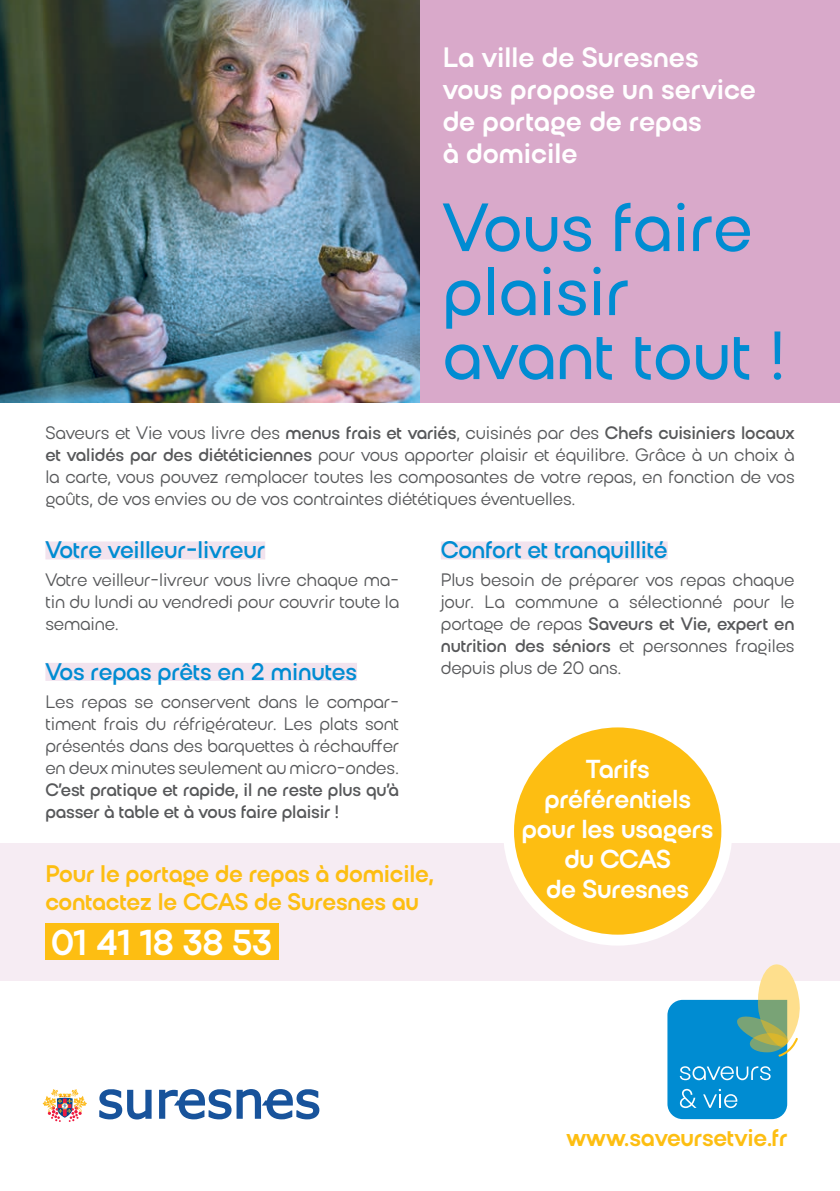
<style>
.page{position:relative;width:840px;height:1191px;background:#fff}
.page>*{position:absolute;margin:0;border:0;box-sizing:border-box;transform-origin:0 0}
.t1{font:500 68px/64px "Kurye";color:#008cd2}
.t2{font:700 36px "Kurye";letter-spacing:-.02em;color:#fff}
.t3{font:700 28px/32px "Kurye";color:#fff}
.t4{font:700 26px/30px "Kurye";letter-spacing:-.01em;color:#fff;text-align:center}
.t5{font:700 24px/28px "Kurye";letter-spacing:-.01em;color:#fdbe12}
.t6{font:600 24px "Kurye";letter-spacing:-.01em;color:#008cd2}
.t7{font:18px/22px "Kurye";letter-spacing:-.01em;color:#57585a;text-align:justify}
.s1{font-weight:600}
</style>
<div class="page">
<img style="left:0;top:0;width:420px;height:403px">
<div style="left:420px;top:0;width:419px;height:403px;background:#d9a9ca"></div>
<div style="left:0;top:843px;width:839px;height:137px;background:#f6ecf3"></div>
<svg style="left:667px;top:964px;width:133px;height:155px"></svg>
<div style="left:508px;top:722px;width:218px;height:218px;background:#fdbe12;border-radius:50%"></div>
<div style="left:502px;top:716px;width:230px;height:229px;border:11px solid #fff;border-radius:50%"></div>
<div style="left:45px;top:923px;width:233px;height:37px;background:#fdbe12"></div>
<div style="left:45px;top:541px;width:220px;height:18px;background:#f2e3ee"></div>
<div style="left:45px;top:663px;width:312px;height:18px;background:#f2e3ee"></div>
<div style="left:440px;top:541px;width:227px;height:18px;background:#f2e3ee"></div>
<svg style="left:99px;top:1089px;width:52px;height:30px"></svg>
<svg style="left:159px;top:1089px;width:160px;height:30px"></svg>
<svg style="left:43px;top:1089px;width:44px;height:33px"></svg>
<p class="t3" style="left:442px;top:41px;width:315px">La ville de Suresnes vous propose un service de portage de repas<br>à domicile</p>
<p class="t1" style="left:442px;top:196px;width:343px">Vous faire plaisir avant tout !</p>
<p class="t7" style="left:45px;top:422px;width:750px">Saveurs et Vie vous livre des <span class="s1">menus frais et variés</span>, cuisinés par des <span class="s1">Chefs cuisiniers locaux et validés par des diététiciennes</span> pour vous apporter plaisir et équilibre. Grâce à un choix à la carte, vous pouvez remplacer toutes les composantes de votre repas, en fonction de vos goûts, de vos envies ou de vos contraintes diététiques éventuelles.</p>
<p class="t6" style="left:45px;top:536px;width:221px">Votre veilleur-livreur</p>
<p class="t7" style="left:45px;top:569px;width:355px">Votre veilleur-livreur vous livre chaque ma&shy;tin du lundi au vendredi pour couvrir toute la semaine.</p>
<p class="t6" style="left:45px;top:657px;width:313px">Vos repas prêts en 2 minutes</p>
<p class="t7" style="left:45px;top:690px;width:355px">Les repas se conservent dans le compar&shy;timent frais du réfrigérateur. Les plats sont présentés dans des barquettes à réchauffer en deux minutes seulement au micro-ondes.<br><span class="s1">C’est pratique et rapide, il ne reste plus qu’à passer à table et à vous faire plaisir !</span></p>
<p class="t6" style="left:440px;top:536px;width:228px">Confort et tranquillité</p>
<p class="t7" style="left:440px;top:569px;width:355px">Plus besoin de préparer vos repas chaque jour. La commune a sélectionné pour le portage de repas <span class="s1">Saveurs et Vie, expert en nutrition des séniors</span> et personnes fragiles depuis plus de 20 ans.</p>
<p class="t4" style="left:521px;top:754px;width:193px">Tarifs préférentiels pour les usagers</p>
<p class="t4" style="left:546px;top:844px;width:144px">du CCAS de Suresnes</p>
<p class="t5" style="left:45px;top:859px;width:390px">Pour le portage de repas à domicile, contactez le CCAS de Suresnes au</p>
<p class="t2" style="left:51px;top:921px;width:223px">01 41 18 38 53</p>
<p class="t5" style="left:566px;top:1123px;width:222px">www.saveursetvie.fr</p>
</div>
